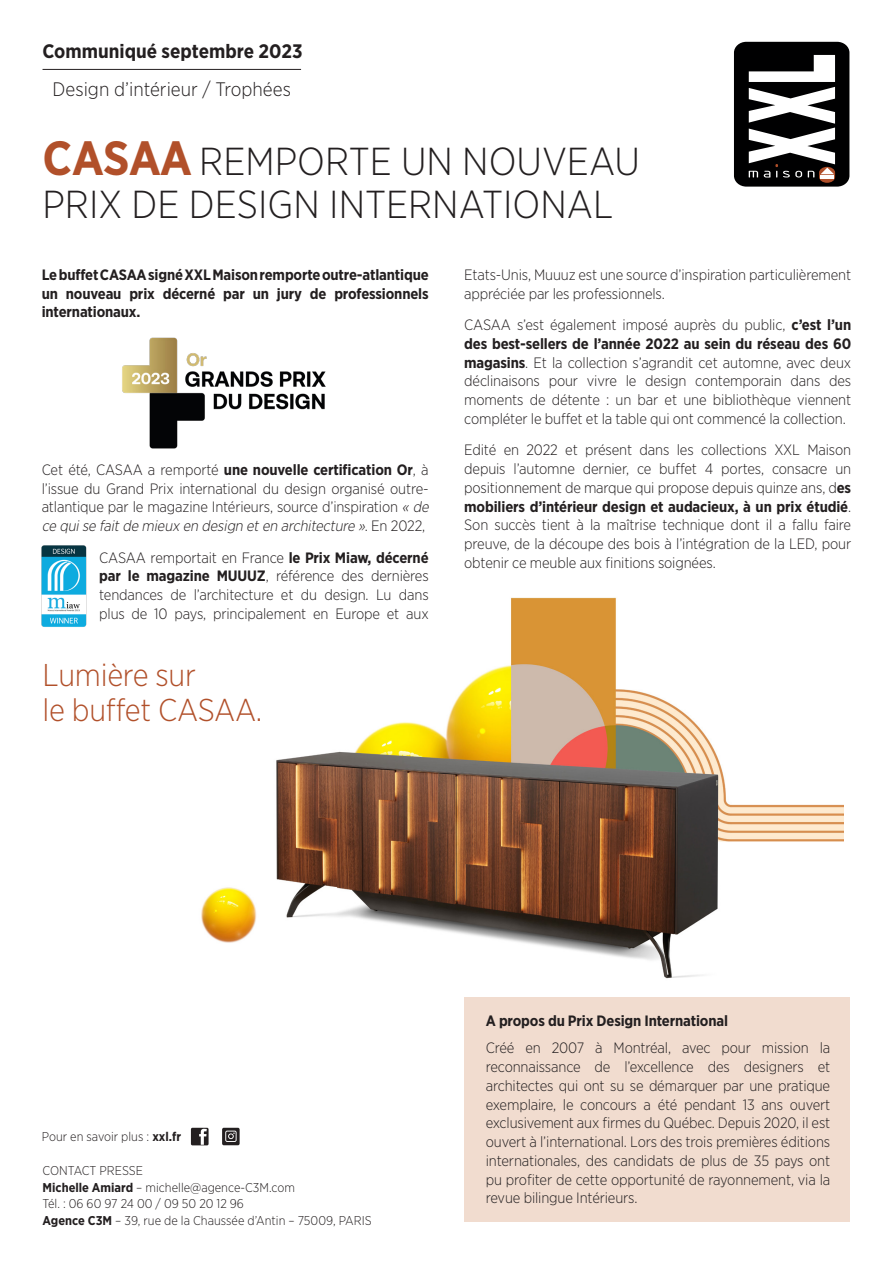
<style>
.page{position:relative;width:893px;height:1263px;background:#fff}
.page>*{position:absolute;margin:0;border:0;box-sizing:border-box;transform-origin:0 0}
.t1{font:300 39px "Gotham Narrow";color:#231f20}
.t2{font:300 31.5px "Gotham Narrow";letter-spacing:-.01em;color:#b1502a}
.t3{font:300 19.5px "Gotham Narrow";color:#231f20}
.t4{font:700 19.5px "Gotham Narrow";color:#231f20}
.t5{font:300 15px/18.8px "Gotham Narrow";letter-spacing:-.01em;color:#231f20;text-align:justify}
.t6{font:700 15px/18.8px "Gotham Narrow";letter-spacing:-.01em;color:#231f20;text-align:justify}
.t7{font:300 12.75px/16.5px "Gotham Narrow";color:#231f20}
.s1{font-weight:700;font-size:48px;color:#b1502a}
.s2{font-weight:700}
.s3{font-style:italic}
</style>
<div class="page">
<img style="left:201px;top:597px;width:643px;height:382px">
<div style="left:191px;top:1128px;width:18px;height:17px;background:#231f20;border-radius:2px"></div>
<svg style="left:199px;top:1129px;width:8px;height:16px"></svg>
<div style="left:222px;top:1128px;width:18px;height:17px;background:#231f20;border-radius:2px"></div>
<svg style="left:225px;top:1130px;width:12px;height:12px"></svg>
<svg style="left:733px;top:41px;width:117px;height:146px"></svg>
<svg style="left:734px;top:42px;width:115px;height:145px"></svg>
<hr style="left:43px;top:69px;width:258px;height:1px;background:#231f20">
<img style="left:122px;top:337px;width:204px;height:112px">
<div style="left:464px;top:997px;width:386px;height:224px;background:#f1dccf"></div>
<img style="left:41px;top:545px;width:46px;height:82px">
<p class="t4" style="left:43px;top:39px;width:261px">Communiqué septembre 2023</p>
<p class="t3" style="left:53px;top:77px;width:240px">Design d’intérieur / Trophées</p>
<p class="t1" style="left:43px;top:137px;width:599px"><span class="s1">CASAA</span> REMPORTE UN NOUVEAU</p>
<p class="t1" style="left:43px;top:181px;width:572px">PRIX DE DESIGN INTERNATIONAL</p>
<p class="t6" style="left:42px;top:265px;width:388px">Le buffet CASAA signé XXL Maison remporte outre-atlantique un nouveau prix décerné par un jury de professionnels internationaux.</p>
<p class="t5" style="left:42px;top:460px;width:392px;text-align:left">Cet été, CASAA a remporté <span class="s2">une nouvelle certification Or</span>, à l’issue du Grand Prix international du design organisé outre&shy;atlantique par le magazine Intérieurs, source d’inspiration <span class="s3">« de ce quise faitde mieux en design eten architecture »</span>. E n 2 0 2 2 ,</p>
<p class="t5" style="left:99px;top:548px;width:331px">CASAA remportait en France <span class="s2">le Prix Miaw, décerné par le magazine MUUUZ</span>, référence des dernières tendances de l’architecture et du design. Lu dans plus de 10 pays, principalement en Europe et aux</p>
<p class="t2" style="left:43px;top:656px;width:155px">Lumière sur</p>
<p class="t2" style="left:43px;top:691px;width:221px">le buffet CASAA.</p>
<p class="t5" style="left:464px;top:265px;width:388px">Etats-Unis, Muuuz est une source d’inspiration particulièrement appréciée par les professionnels.</p>
<p class="t5" style="left:464px;top:315px;width:388px">CASAA s’est également imposé auprès du public, <span class="s2">c’est l’un des best-sellers de l’année 2022 au sein du réseau des 60 magasins</span>. Et la collection s’agrandit cet automne, avec deux déclinaisons pour vivre le design contemporain dans des moments de détente : un bar et une bibliothèque viennent compléter le buffet et la table qui ont commencé la collection.</p>
<p class="t5" style="left:464px;top:440px;width:388px">Edité en 2022 et présent dans les collections XXL Maison depuis l’automne dernier, ce buffet 4 portes, consacre un positionnement de marque qui propose depuis quinze ans, d<span class="s2">es mobiliers d’intérieur design et audacieux, à un prix étudié</span>.<br>Son succès tient à la maîtrise technique dont il a fallu faire preuve, de la découpe des bois à l’intégration de la LED, pour obtenir ce meuble aux finitions soignées.</p>
<p class="t7" style="left:42px;top:1128px;width:141px">Pour en savoir plus : <span class="s2">xxl.fr</span></p>
<p class="t7" style="left:43px;top:1162px;width:102px">CONTACT PRESSE</p>
<p class="t7" style="left:43px;top:1179px;width:254px"><span class="s2">Michelle Amiard</span> – michelle@agence-C3M.com<br>Tél. : 06 60 97 24 00 / 09 50 20 12 96</p>
<p class="t7" style="left:43px;top:1212px;width:331px"><span class="s2">Agence C3M</span> – 39, rue de la Chaussée d’Antin – 75009, PARIS</p>
<p class="t6" style="left:486px;top:1011px;width:244px">A propos du Prix Design International</p>
<p class="t5" style="left:486px;top:1038px;width:346px">Créé en 2007 à Montréal, avec pour mission la reconnaissance de l’excellence des designers et architectes qui ont su se démarquer par une pratique exemplaire, le concours a été pendant 13 ans ouvert exclusivement aux firmes du Québec. Depuis 2020, il est ouvert à l’international. Lors des trois premières éditions internationales, des candidats de plus de 35 pays ont pu profiter de cette opportunité de rayonnement, via la revue bilingue Intérieurs.</p>
</div>
